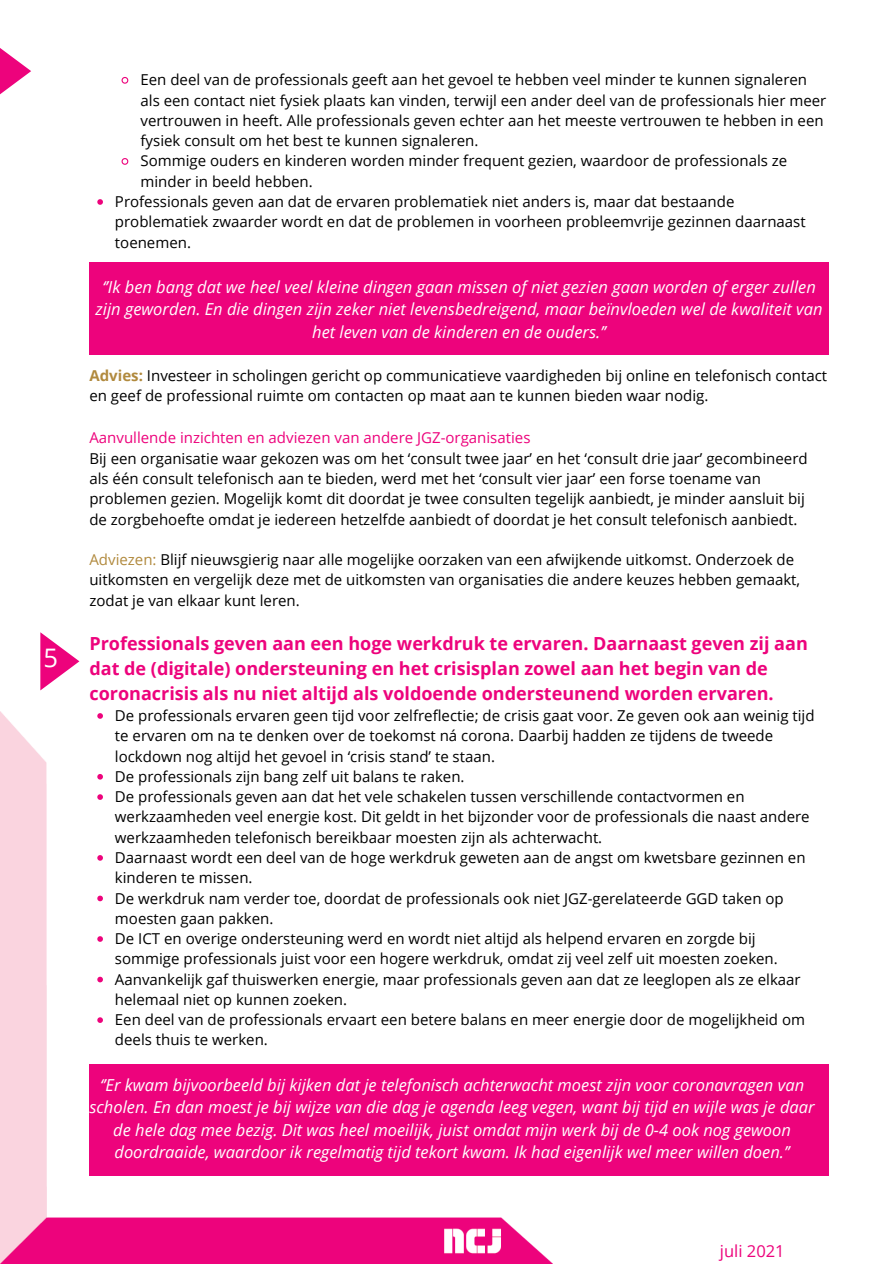
<style>
.page{position:relative;width:894px;height:1264px;background:#fff}
.page>*{position:absolute;margin:0;border:0;box-sizing:border-box;transform-origin:0 0}
.t1{font:25.5px "Open Sans";color:#fff}
.t2{font:700 18px/24.8px "Open Sans";color:#ed037c}
.t3{font:italic 16.5px/22.5px "Open Sans";color:#fff;text-align:center}
.t4{font:16.5px "Open Sans";color:#ed037c}
.t5{font:15px/20.2px "Open Sans";color:#000}
.t6{font:15px "Open Sans";color:#ed037c}
.s1{font-weight:700;color:#b18a3e}
.s2{color:#b18a3e}
</style>
<div class="page">
<img style="left:0;top:712px;width:552px;height:551px">
<svg style="left:0;top:48px;width:31px;height:47px"></svg>
<div style="left:89px;top:262px;width:739px;height:92px;background:#ed037c"></div>
<svg style="left:121px;top:77px;width:8px;height:7px"></svg>
<svg style="left:121px;top:158px;width:8px;height:7px"></svg>
<svg style="left:97px;top:199px;width:6px;height:6px"></svg>
<svg style="left:40px;top:632px;width:39px;height:58px"></svg>
<div style="left:89px;top:1063px;width:739px;height:112px;background:#ed037c"></div>
<svg style="left:97px;top:713px;width:6px;height:5px"></svg>
<svg style="left:97px;top:774px;width:6px;height:5px"></svg>
<svg style="left:97px;top:794px;width:6px;height:5px"></svg>
<svg style="left:97px;top:855px;width:6px;height:5px"></svg>
<svg style="left:97px;top:895px;width:6px;height:6px"></svg>
<svg style="left:97px;top:936px;width:6px;height:5px"></svg>
<svg style="left:97px;top:976px;width:6px;height:6px"></svg>
<svg style="left:97px;top:1017px;width:6px;height:5px"></svg>
<p class="t1" style="left:44px;top:640px;width:16px">5</p>
<p class="t5" style="left:140px;top:69px;width:687px">Een deel van de professionals geeft aan het gevoel te hebben veel minder te kunnen signaleren als een contact niet fysiek plaats kan vinden, terwijl een ander deel van de professionals hier meer vertrouwen in heeft. Alle professionals geven echter aan het meeste vertrouwen te hebben in een fysiek consult om het best te kunnen signaleren.</p>
<p class="t5" style="left:140px;top:150px;width:648px">Sommige ouders en kinderen worden minder frequent gezien, waardoor de professionals ze minder in beeld hebben.</p>
<p class="t5" style="left:115px;top:191px;width:692px">Professionals geven aan dat de ervaren problematiek niet anders is, maar dat bestaande problematiek zwaarder wordt en dat de problemen in voorheen probleemvrije gezinnen daarnaast toenemen.</p>
<p class="t3" style="left:95px;top:275px;width:728px">‘’Ik ben bang dat we heel veel kleine dingen gaan missen of niet gezien gaan worden of erger zullen zijn geworden. En die dingen zijn zeker niet levensbedreigend, maar beïnvloeden wel de kwaliteit van het leven van de kinderen en de ouders.’’</p>
<p class="t5" style="left:89px;top:364px;width:739px"><span class="s1">Advies:</span> Investeer in scholingen gericht op communicatieve vaardigheden bij online en telefonisch contact en geef de professional ruimte om contacten op maat aan te kunnen bieden waar nodig.</p>
<p class="t6" style="left:89px;top:427px;width:442px">Aanvullende inzichten en adviezen van andere JGZ-organisaties</p>
<p class="t5" style="left:89px;top:448px;width:719px">Bij een organisatie waar gekozen was om het ‘consult twee jaar’ en het ‘consult drie jaar’ gecombineerd als één consult telefonisch aan te bieden, werd met het ‘consult vier jaar’ een forse toename van problemen gezien. Mogelijk komt dit doordat je twee consulten tegelijk aanbiedt, je minder aansluit bij de zorgbehoefte omdat je iedereen hetzelfde aanbiedt of doordat je het consult telefonisch aanbiedt.</p>
<p class="t5" style="left:89px;top:549px;width:712px"><span class="s2">Adviezen:</span> Blijf nieuwsgierig naar alle mogelijke oorzaken van een afwijkende uitkomst. Onderzoek de uitkomsten en vergelijk deze met de uitkomsten van organisaties die andere keuzes hebben gemaakt, zodat je van elkaar kunt leren.</p>
<p class="t2" style="left:89px;top:630px;width:719px">Professionals geven aan een hoge werkdruk te ervaren. Daarnaast geven zij aan dat de (digitale) ondersteuning en het crisisplan zowel aan het begin van de coronacrisis als nu niet altijd als voldoende ondersteunend worden ervaren.</p>
<p class="t5" style="left:115px;top:705px;width:701px">De professionals ervaren geen tijd voor zelfreflectie; de crisis gaat voor. Ze geven ook aan weinig tijd te ervaren om na te denken over de toekomst ná corona. Daarbij hadden ze tijdens de tweede lockdown nog altijd het gevoel in ‘crisis stand’ te staan.</p>
<p class="t5" style="left:115px;top:766px;width:351px">De professionals zijn bang zelf uit balans te raken.</p>
<p class="t5" style="left:115px;top:786px;width:696px">De professionals geven aan dat het vele schakelen tussen verschillende contactvormen en werkzaamheden veel energie kost. Dit geldt in het bijzonder voor de professionals die naast andere werkzaamheden telefonisch bereikbaar moesten zijn als achterwacht.</p>
<p class="t5" style="left:115px;top:847px;width:692px">Daarnaast wordt een deel van de hoge werkdruk geweten aan de angst om kwetsbare gezinnen en kinderen te missen.</p>
<p class="t5" style="left:115px;top:887px;width:670px">De werkdruk nam verder toe, doordat de professionals ook niet JGZ-gerelateerde GGD taken op moesten gaan pakken.</p>
<p class="t5" style="left:115px;top:928px;width:664px">De ICT en overige ondersteuning werd en wordt niet altijd als helpend ervaren en zorgde bij sommige professionals juist voor een hogere werkdruk, omdat zij veel zelf uit moesten zoeken.</p>
<p class="t5" style="left:115px;top:968px;width:687px">Aanvankelijk gaf thuiswerken energie, maar professionals geven aan dat ze leeglopen als ze elkaar helemaal niet op kunnen zoeken.</p>
<p class="t5" style="left:115px;top:1009px;width:691px">Een deel van de professionals ervaart een betere balans en meer energie door de mogelijkheid om deels thuis te werken.</p>
<p class="t3" style="left:89px;top:1072px;width:726px">‘’Er kwam bijvoorbeeld bij kijken dat je telefonisch achterwacht moest zijn voor coronavragen van scholen. En dan moest je bij wijze van die dag je agenda leeg vegen, want bij tijd en wijle was je daar de hele dag mee bezig. Dit was heel moeilijk, juist omdat mijn werk bij de 0-4 ook nog gewoon doordraaide, waardoor ik regelmatig tijd tekort kwam. Ik had eigenlijk wel meer willen doen.’’</p>
<p class="t4" style="left:719px;top:1239px;width:66px">juli 2021</p>
</div>
